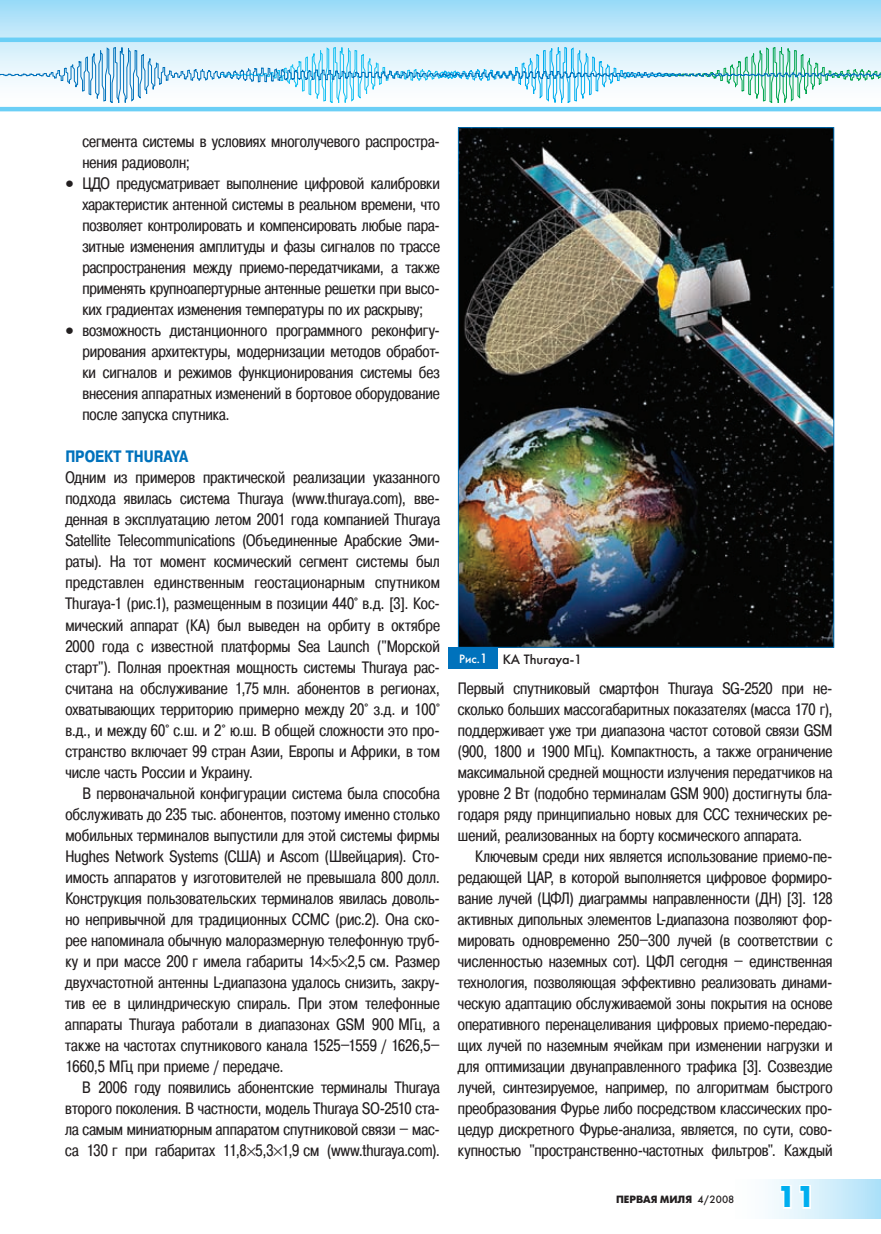
<style>
.page{position:relative;width:881px;height:1234px;background:#fff}
.page>*{position:absolute;margin:0;border:0;box-sizing:border-box;transform-origin:0 0}
.t1{font:700 30px "Futuris C";color:#00aeef}
.t2{font:16.5px/21px "Pragmatica Cond C";color:#231f20;text-align:justify}
.t3{font:700 16.5px "Pragmatica Cond C";color:#0072bc}
.t4{font:13.5px "Futuris C";color:#231f20}
.t5{font:700 10.5px "Futuris C";color:#231f20}
.s1{font-size:12px;color:#fff}
.s2{color:#fff}
.s3{font-weight:400}
</style>
<div class="page">
<div style="left:726px;top:1178px;width:154px;height:40px;background:linear-gradient(to right,#fff,#b5e3f9)"></div>
<svg style="left:778px;top:1183px;width:34px;height:27px"></svg>
<svg style="left:0;top:0;width:880px;height:107px;background:#b9e5f9"></svg>
<hr style="left:0;top:38px;width:880px;height:4px;background:#6bcff6">
<hr style="left:0;top:107px;width:880px;height:4px;background:#6bcff6">
<svg style="left:1px;top:47px;width:879px;height:56px"></svg>
<img style="left:460px;top:129px;width:371px;height:516px">
<div style="left:448px;top:647px;width:50px;height:21px;background:#0072bc"></div>
<p class="t2" style="left:82px;top:131px;width:359px">сегмента системы в условиях многолучевого распростра&shy;нения радиоволн;</p>
<p class="t2" style="left:82px;top:173px;width:359px;text-indent:-17px">• ЦДО предусматривает выполнение цифровой калибровки характеристик антенной системы в реальном времени, что позволяет контролировать и компенсировать любые пара&shy;зитные изменения амплитуды и фазы сигналов по трассе распространения между приемо-передатчиками, а также применять крупноапертурные антенные решетки при высо&shy;ких градиентах изменения температуры по их раскрыву;</p>
<p class="t2" style="left:82px;top:320px;width:359px;text-indent:-17px">• возможность дистанционного программного реконфигу&shy;рирования архитектуры, модернизации методов обработ&shy;ки сигналов и режимов функционирования системы без внесения аппаратных изменений в бортовое оборудование после запуска спутника.</p>
<p class="t3" style="left:65px;top:447px;width:124px">ПРОЕКТ THURAYA</p>
<p class="t2" style="left:65px;top:467px;width:376px">Одним из примеров практической реализации указанного подхода явилась система Thuraya (www.thuraya.com), вве&shy;денная в эксплуатацию летом 2001 года компанией Thuraya Satellite Telecommunications (Объединенные Арабские Эми&shy;раты). На тот момент космический сегмент системы был представлен единственным геостационарным спутником Thuraya-1 (рис.1), размещенным в позиции 440° в.д. [3]. Кос&shy;мический аппарат (КА) был выведен на орбиту в октябре 2000 года с известной платформы Sea Launch ("Морской старт"). Полная проектная мощность системы Thuraya рас&shy;считана на обслуживание 1,75 млн. абонентов в регионах, охватывающих территорию примерно между 20° з.д. и 100° в.д., и между 60° с.ш. и 2° ю.ш. В общей сложности это про&shy;странство включает 99 стран Азии, Европы и Африки, в том числе часть России и Украину.</p>
<p class="t2" style="left:65px;top:782px;width:376px;text-indent:17px">В первоначальной конфигурации система была способна обслуживать до 235 тыс. абонентов, поэтому именно столько мобильных терминалов выпустили для этой системы фирмы Hughes Network Systems (США) и Ascom (Швейцария). Сто&shy;имость аппаратов у изготовителей не превышала 800 долл.<br>Конструкция пользовательских терминалов явилась доволь&shy;но непривычной для традиционных ССМС (рис.2). Она ско&shy;рее напоминала обычную малоразмерную телефонную труб&shy;ку и при массе 200 г имела габариты 14 5 2,5 см. Размер двухчастотной антенны L-диапазона удалось снизить, закру&shy;тив ее в цилиндрическую спираль. При этом телефонные аппараты Thuraya работали в диапазонах GSM 900 МГц, а также на частотах спутникового канала 1525–1559 / 1626,5– 1660,5 MГц при приеме / передаче.</p>
<p class="t2" style="left:65px;top:1076px;width:376px;text-indent:17px">В 2006 году появились абонентские терминалы Thuraya второго поколения. В частности, модель Thuraya SO-2510 ста&shy;ла самым миниатюрным аппаратом спутниковой связи – мас&shy;са 130 г при габаритах 11,8 5,3 1,9 см (www.thuraya.com).</p>
<p class="t4" style="left:459px;top:651px;width:125px"><span class="s1">Рис.</span><span class="s2">1</span> КА Thuraya-1</p>
<p class="t2" style="left:458px;top:677px;width:376px">Первый спутниковый смартфон Thuraya SG-2520 при не&shy;сколько больших массогабаритных показателях (масса 170 г), поддерживает уже три диапазона частот сотовой связи GSM (900, 1800 и 1900 MГц). Компактность, а также ограничение максимальной средней мощности излучения передатчиков на уровне 2 Вт (подобно терминалам GSM 900) достигнуты бла&shy;годаря ряду принципиально новых для ССС технических ре&shy;шений, реализованных на борту космического аппарата.</p>
<p class="t2" style="left:458px;top:845px;width:376px;text-indent:17px">Ключевым среди них является использование приемо-пе&shy;редающей ЦАР, в которой выполняется цифровое формиро&shy;вание лучей (ЦФЛ) диаграммы направленности (ДН) [3]. 128 активных дипольных элементов L-диапазона позволяют фор&shy;мировать одновременно 250–300 лучей (в соответствии с численностью наземных сот). ЦФЛ сегодня – единственная технология, позволяющая эффективно реализовать динами&shy;ческую адаптацию обслуживаемой зоны покрытия на основе оперативного перенацеливания цифровых приемо-передаю&shy;щих лучей по наземным ячейкам при изменении нагрузки и для оптимизации двунаправленного трафика [3]. Созвездие лучей, синтезируемое, например, по алгоритмам быстрого преобразования Фурье либо посредством классических про&shy;цедур дискретного Фурье-анализа, является, по сути, сово&shy;купностью "пространственно-частотных фильтров". Каждый</p>
<p class="t5" style="left:615px;top:1192px;width:120px">ПЕРВАЯ МИЛЯ <span class="s3">4/2008</span></p>
<h1 class="t1" style="left:776px;top:1179px;width:39px">11</h1>
</div>
